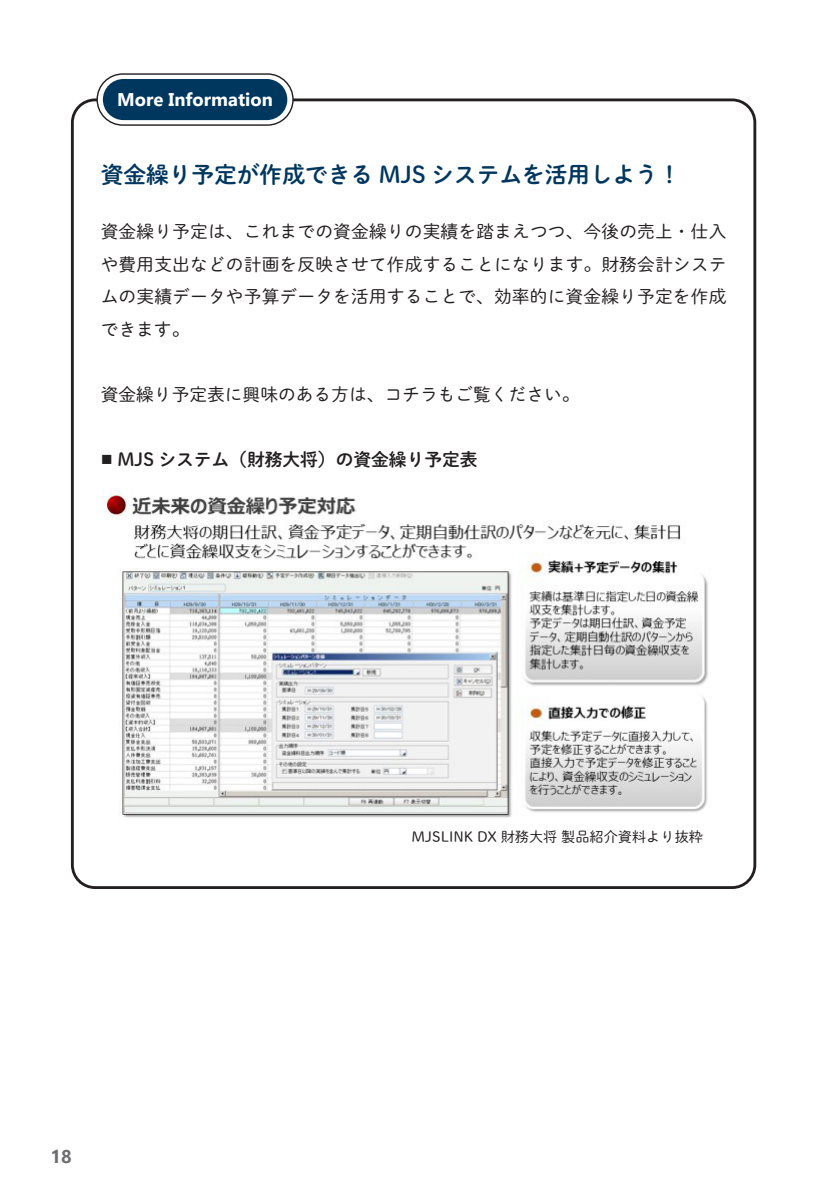
<style>
.page{position:relative;width:840px;height:1191px;background:#fff}
.page>*{position:absolute;margin:0;border:0;box-sizing:border-box;transform-origin:0 0}
.t1{font:22.6px "DNP Shuei M Go Std B";color:#00375f}
.t2{font:700 18.4px "Gadugi";color:#fff}
.t3{font:700 18.4px "Gadugi";color:#6c6d70}
.t4{font:17.8px/32.6px "DNP Shuei M Go Std L";letter-spacing:.01em;color:#231f20;text-align:justify}
.t5{font:17.8px "DNP Shuei M Go Std B";color:#231f20}
.t6{font:14.2px "DNP Shuei M Go Std L";color:#231f20}
.s1{font-size:12px}
</style>
<div class="page">
<div style="left:100px;top:76px;width:190px;height:47px;background:#00375f;border-radius:23px"></div>
<div style="left:97px;top:73px;width:196px;height:53px;border:6px solid #fff;border-radius:23px"></div>
<div style="left:96px;top:73px;width:197px;height:53px;border:1px solid #231f20;border-radius:26px"></div>
<img style="left:102px;top:491px;width:606px;height:327px">
<p class="t2" style="left:117px;top:88px;width:157px">More Information</p>
<p class="t1" style="left:101px;top:157px;width:581px">資金繰り予定が作成できる MJS システムを活用しよう！</p>
<p class="t4" style="left:101px;top:214px;width:627px">資金繰り予定は、これまでの資金繰りの実績を踏まえつつ、今後の売上・仕入や費用支出などの計画を反映させて作成することになります。財務会計システムの実績データや予算データを活用することで、効率的に資金繰り予定を作成できます。</p>
<p class="t4" style="left:101px;top:377px;width:480px">資金繰り予定表に興味のある方は、コチラもご覧ください。</p>
<p class="t5" style="left:101px;top:446px;width:378px"><span class="s1">■</span> MJS システム（財務大将）の資金繰り予定表</p>
<p class="t3" style="left:50px;top:1145px;width:23px">18</p>
<p class="t6" style="left:411px;top:826px;width:293px">MJSLINK DX 財務大将 製品紹介資料より抜粋</p>
</div>
